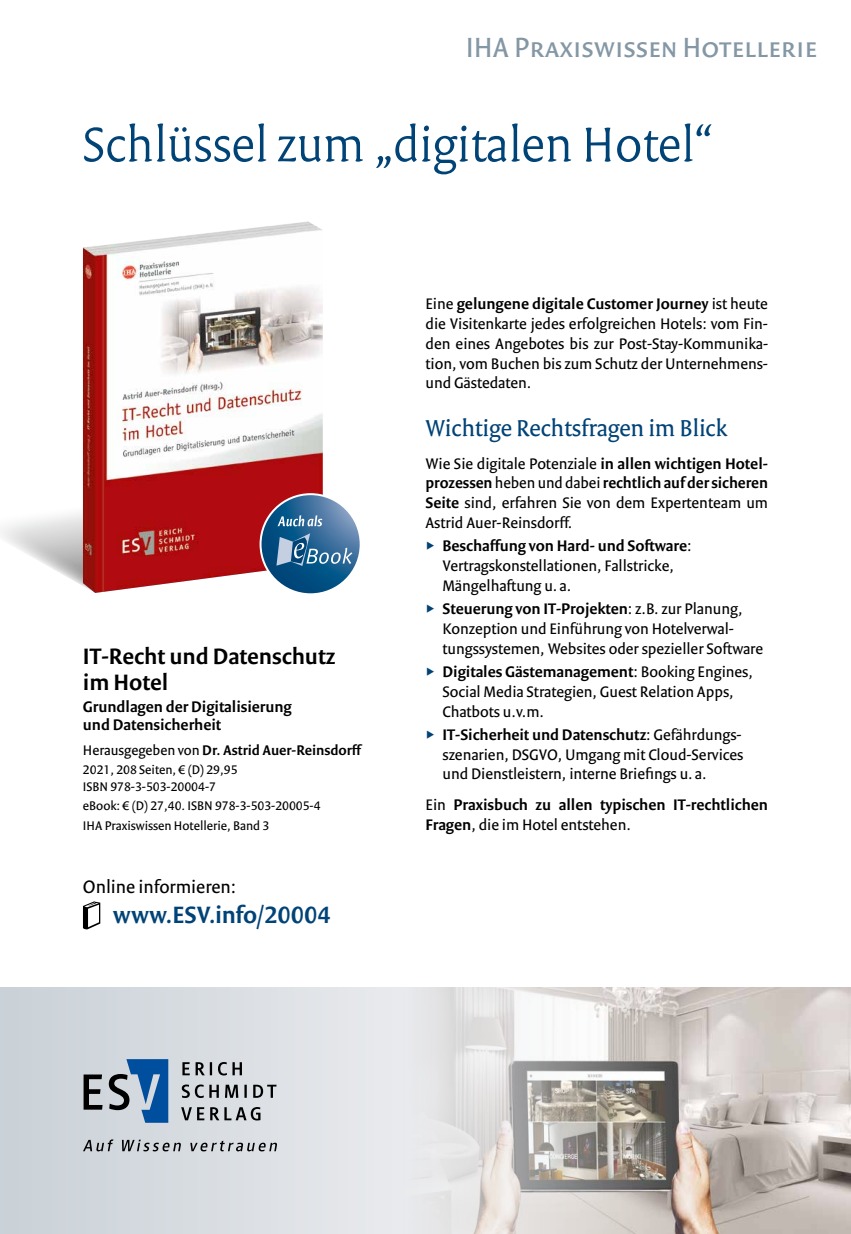
<style>
.page{position:relative;width:851px;height:1234px;background:#fff}
.page>*{position:absolute;margin:0;border:0;box-sizing:border-box;transform-origin:0 0}
.t1{font:300 52.5px "Versa Pro";letter-spacing:-.005em;color:#004377}
.t2{font:30px "Versa Sans Pro";color:#8497a5}
.t3{font:600 25.5px "Versa Sans Pro";letter-spacing:.005em;color:#004377}
.t4{font:24.75px "Versa Pro";letter-spacing:-.005em;color:#004377}
.t5{font:600 24px/26.4px "Versa Sans Pro";color:#000}
.t6{font:19.5px "Versa Sans Pro";color:#000}
.t7{font:16.5px/19.8px "Versa Sans Pro";color:#000;text-align:justify}
.t8{font:600 16.5px/18.1px "Versa Sans Pro";color:#000}
.t9{font:600 15px "Versa Sans Pro";color:#000}
.t10{font:13.5px/16.2px "Versa Sans Pro";color:#000}
.s1{font-weight:400}
.s2{font-weight:600}
</style>
<div class="page">
<svg style="left:0;top:987px;width:402px;height:246px;background:#d8dde1"></svg>
<img style="left:83px;top:221px;width:240px;height:270px">
<svg style="left:260px;top:494px;width:100px;height:100px"></svg>
<svg style="left:1px;top:491px;width:351px;height:102px"></svg>
<img style="left:402px;top:987px;width:448px;height:246px">
<svg style="left:83px;top:901px;width:17px;height:28px"></svg>
<svg style="left:181px;top:1106px;width:79px;height:14px"></svg>
<svg style="left:182px;top:1084px;width:94px;height:13px"></svg>
<svg style="left:182px;top:1061px;width:60px;height:14px"></svg>
<svg style="left:109px;top:1058px;width:59px;height:64px;background:#668aae"></svg>
<svg style="left:84px;top:1074px;width:19px;height:35px"></svg>
<svg style="left:83px;top:1139px;width:194px;height:12px;background:#a6aaae"></svg>
<h2 class="t2" style="left:466px;top:29px;width:353px">IHA Praxiswissen Hotellerie</h2>
<h1 class="t1" style="left:82px;top:113px;width:633px">Schlüssel zum „digitalen Hotel“</h1>
<h3 class="t5" style="left:83px;top:642px;width:254px">IT-Recht und Datenschutz im Hotel</h3>
<p class="t8" style="left:83px;top:697px;width:210px">Grundlagen der Digitalisierung und Datensicherheit</p>
<p class="t9" style="left:83px;top:740px;width:281px"><span class="s1">Herausgegeben von</span> Dr. Astrid Auer-Reinsdorff</p>
<p class="t10" style="left:83px;top:761px;width:156px">2021, 208 Seiten, € (D) 29,95<br>ISBN 978-3-503-20004-7</p>
<p class="t10" style="left:83px;top:795px;width:239px;line-height:19.6px">eBook: € (D) 27,40. ISBN 978-3-503-20005-4<br>IHA Praxiswissen Hotellerie, Band 3</p>
<p class="t6" style="left:83px;top:875px;width:155px">Online informieren:</p>
<h3 class="t3" style="left:113px;top:899px;width:219px">www.ESV.info/20004</h3>
<p class="t7" style="left:425px;top:294px;width:344px">Eine <span class="s2">gelungene digitale Customer Journey</span> ist heute die Visitenkarte jedes erfolgreichen Hotels: vom Fin&shy;den eines Angebotes bis zur Post-Stay-Kommunika&shy;tion, vom Buchen bis zum Schutz der Unternehmens&shy;und Gästedaten.</p>
<h3 class="t4" style="left:425px;top:413px;width:303px">Wichtige Rechtsfragen im Blick</h3>
<p class="t7" style="left:425px;top:453px;width:344px">Wie Sie digitale Potenziale <span class="s2">in allen wichtigen Hotel&shy;prozessen</span> heben und dabei <span class="s2">rechtlich auf der sicheren Seite</span> sind, erfahren Sie von dem Expertenteam um Astrid Auer-Reinsdorff.</p>
<p class="t7" style="left:442px;top:536px;width:250px;text-align:left"><span class="s2">Beschaffung von Hard- und Software</span>:<br>Vertragskonstellationen, Fallstricke,<br>Mängelhaftung u. a.</p>
<p class="t7" style="left:442px;top:598px;width:322px;text-align:left"><span class="s2">Steuerung von IT-Projekten</span>: z.B. zur Planung,<br>Konzeption und Einführung von Hotelverwal&shy;tungssystemen, Websites oder spezieller Software</p>
<p class="t7" style="left:442px;top:661px;width:312px;text-align:left"><span class="s2">Digitales Gästemanagement</span>: Booking Engines,<br>Social Media Strategien, Guest Relation Apps,<br>Chatbots u.v.m.</p>
<p class="t7" style="left:442px;top:724px;width:302px"><span class="s2">IT-Sicherheit und Datenschutz</span>: Gefährdungs&shy;szenarien, DSGVO, Umgang mit Cloud-Services und Dienstleistern, interne Briefings u. a.</p>
<p class="t8" style="left:425px;top:794px;width:344px;line-height:19.8px"><span class="s1">Ein</span> Praxisbuch zu allen typischen IT-rechtlichen<br>Fragen<span class="s1">, die im Hotel entstehen.</span></p>
</div>
